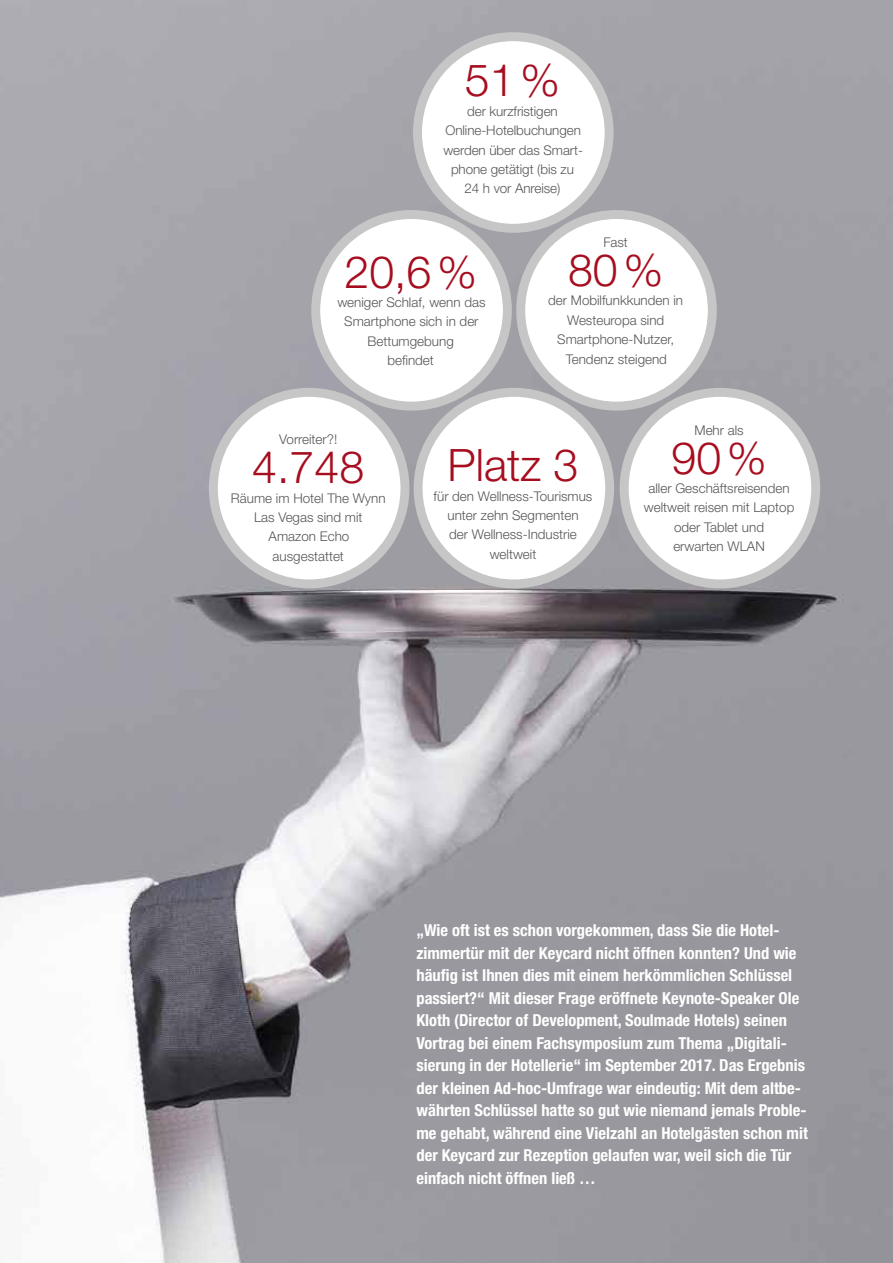
<style>
.page{position:relative;width:893px;height:1263px;background:#fff}
.page>*{position:absolute;margin:0;border:0;box-sizing:border-box;transform-origin:0 0}
.t1{font:300 44.7px "Helvetica Neue LT Std";color:#a60d1f}
.t2{font:700 condensed 16.5px/22.5px "Helvetica Neue LT Std";color:#fff}
.t3{font:300 13.35px/19.4px "Helvetica Neue LT Std";color:#575756;text-align:center}
</style>
<div class="page">
<img style="left:0;top:0;width:893px;height:1263px">
<div style="left:213px;top:392px;width:192px;height:192px;background:#fff;border-radius:50%"></div>
<div style="left:209px;top:388px;width:200px;height:200px;border:9px solid #c6c6c6;border-radius:50%"></div>
<div style="left:417px;top:37px;width:192px;height:191px;background:#fff;border-radius:50%"></div>
<div style="left:413px;top:32px;width:201px;height:201px;border:9px solid #c6c6c6;border-radius:50%"></div>
<div style="left:624px;top:392px;width:192px;height:192px;background:#fff;border-radius:50%"></div>
<div style="left:620px;top:388px;width:200px;height:200px;border:9px solid #c6c6c6;border-radius:50%"></div>
<div style="left:521px;top:214px;width:191px;height:192px;background:#fff;border-radius:50%"></div>
<div style="left:516px;top:210px;width:201px;height:201px;border:9px solid #c6c6c6;border-radius:50%"></div>
<div style="left:316px;top:214px;width:191px;height:192px;background:#fff;border-radius:50%"></div>
<div style="left:311px;top:210px;width:201px;height:201px;border:9px solid #c6c6c6;border-radius:50%"></div>
<div style="left:418px;top:392px;width:192px;height:192px;background:#fff;border-radius:50%"></div>
<div style="left:414px;top:388px;width:200px;height:200px;border:9px solid #c6c6c6;border-radius:50%"></div>
<h1 class="t1" style="left:465px;top:53px;width:97px">51%</h1>
<p class="t3" style="left:443px;top:101px;width:141px">der kurzfristigen<br>Online-Hotelbuchungen werden über das Smart&shy;phone getätigt (bis zu<br>24 h vor Anreise)</p>
<p class="t3" style="left:603px;top:233px;width:26px">Fast</p>
<h1 class="t1" style="left:344px;top:244px;width:134px">20,6%</h1>
<p class="t3" style="left:344px;top:312px;width:136px">Smartphone sich in der<br>Bettumgebung befindet</p>
<p class="t3" style="left:337px;top:292px;width:150px">weniger Schlaf, wenn das</p>
<h1 class="t1" style="left:568px;top:243px;width:97px">80%</h1>
<p class="t3" style="left:557px;top:310px;width:118px">Westeuropa sind<br>Smartphone-Nutzer,<br>Tendenz steigend</p>
<p class="t3" style="left:548px;top:291px;width:136px">der Mobilfunkkunden in</p>
<p class="t3" style="left:279px;top:430px;width:59px">Vorreiter?!</p>
<h1 class="t1" style="left:252px;top:440px;width:113px">4.748</h1>
<p class="t3" style="left:231px;top:488px;width:156px">Räume im Hotel The Wynn<br>Las Vegas sind mit<br>Amazon Echo ausgestattet</p>
<h1 class="t1" style="left:448px;top:438px;width:132px">Platz 3</h1>
<p class="t3" style="left:434px;top:486px;width:160px">für den Wellness-Tourismus unter zehn Segmenten<br>der Wellness-Industrie weltweit</p>
<p class="t3" style="left:694px;top:420px;width:51px">Mehr als</p>
<h1 class="t1" style="left:671px;top:430px;width:97px">90%</h1>
<p class="t3" style="left:644px;top:498px;width:152px">weltweit reisen mit Laptop oder Tablet und<br>erwarten WLAN</p>
<p class="t3" style="left:648px;top:478px;width:143px">aller Geschäftsreisenden</p>
<p class="t2" style="left:416px;top:919px;width:393px">„Wie oft ist es schon vorgekommen, dass Sie die Hotel&shy;zimmertür mit der Keycard nicht öffnen konnten? Und wie häufig ist Ihnen dies mit einem herkömmlichen Schlüssel passiert?“ Mit dieser Frage eröffnete Keynote-Speaker Ole Kloth (Director of Development, Soulmade Hotels) seinen Vortrag bei einem Fachsymposium zum Thema „Digitali&shy;sierung in der Hotellerie“ im September 2017. Das Ergebnis der kleinen Ad-hoc-Umfrage war eindeutig: Mit dem altbe&shy;währten Schlüssel hatte so gut wie niemand jemals Proble&shy;me gehabt, während eine Vielzahl an Hotelgästen schon mit der Keycard zur Rezeption gelaufen war, weil sich die Tür einfach nicht öffnen ließ …</p>
</div>
